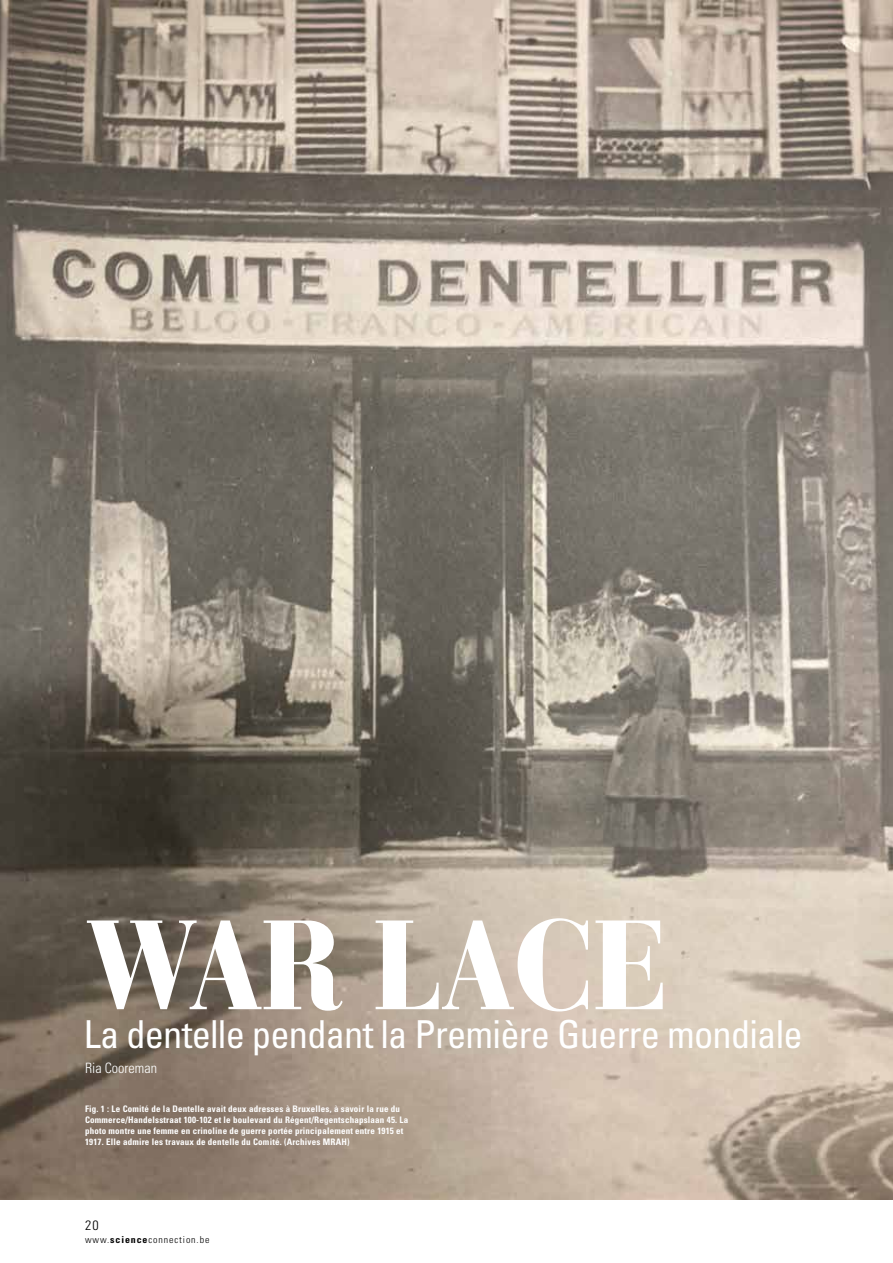
<style>
.page{position:relative;width:893px;height:1263px;background:#fff}
.page>*{position:absolute;margin:0;border:0;box-sizing:border-box;transform-origin:0 0}
.t1{font:900 126px "Bauer Bodoni Std";letter-spacing:-.02em;color:#fff;scale:.9 1}
.t2{font:condensed 38.55px "Univers LT Std";letter-spacing:-.02em;color:#fff}
.t3{font:300 condensed 14.25px "Univers LT Std";color:#fff}
.t4{font:300 condensed 13.5px "Univers LT Std";color:#000;scale:1.04 1}
.t5{font:300 condensed 9.6px "Univers LT Std";letter-spacing:.09em;color:#000;scale:1.04 1}
.t6{font:700 condensed 9px/10.8px "Univers LT Std";letter-spacing:.02em;color:#fff}
.s1{font-weight:700}
</style>
<div class="page">
<img style="left:0;top:0;width:893px;height:1200px">
<h1 class="t1" style="left:85px;top:888px;width:650px">WAR LACE</h1>
<h2 class="t2" style="left:84px;top:1010px;width:720px">La dentelle pendant la Première Guerre mondiale</h2>
<h3 class="t3" style="left:85px;top:1060px;width:74px">Ria Cooreman</h3>
<p class="t6" style="left:85px;top:1103px;width:325px">Fig. 1 : Le Comité de la Dentelle avait deux adresses à Bruxelles, à savoir la rue du Commerce/Handelsstraat 100-102 et le boulevard du Régent/Regentschapslaan 45. La photo montre une femme en crinoline de guerre portée principalement entre 1915 et 1917. Elle admire les travaux de dentelle du Comité. (Archives MRAH)</p>
<h3 class="t4" style="left:85px;top:1217px;width:15px">20</h3>
<p class="t5" style="left:85px;top:1233px;width:121px">www.<span class="s1">science</span>connection.be</p>
</div>
